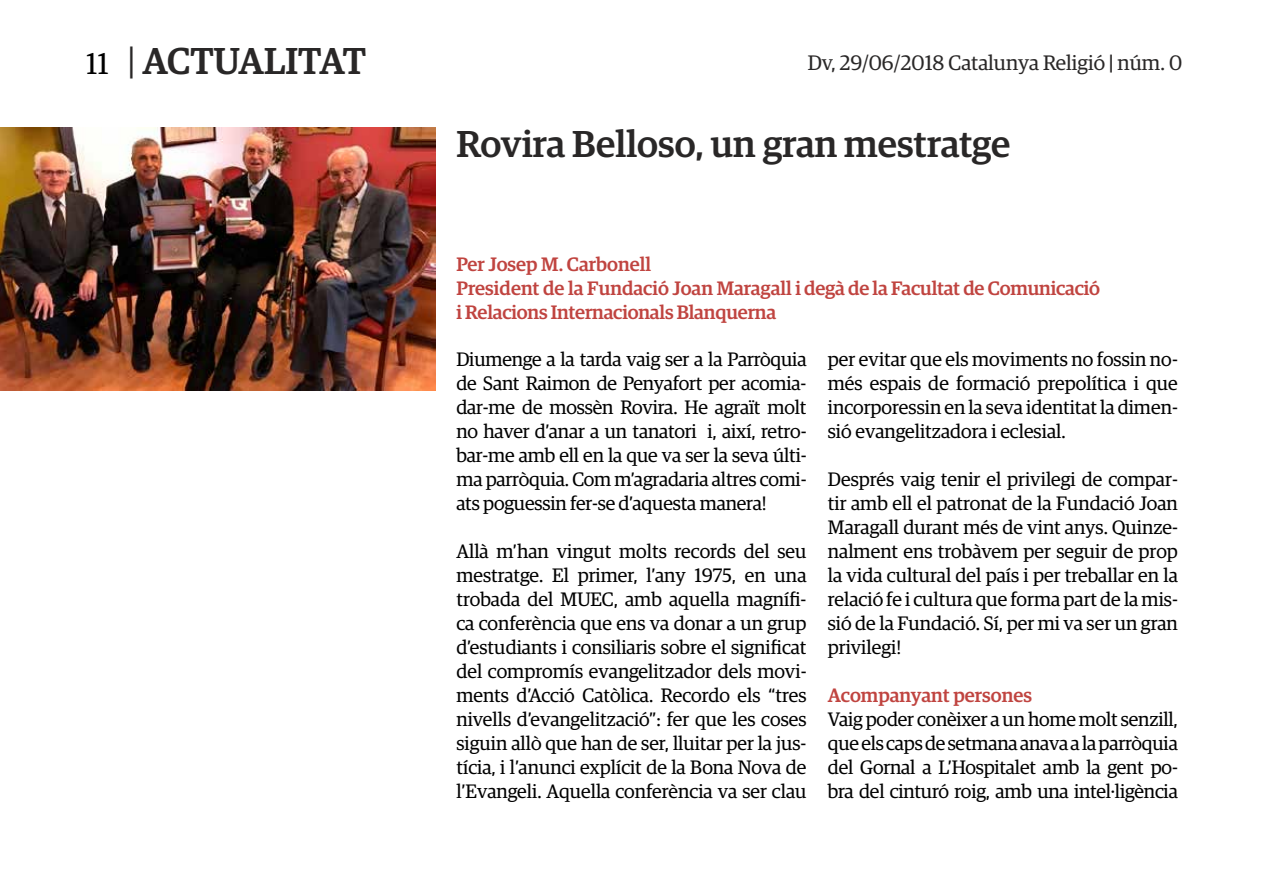
<style>
.page{position:relative;width:1263px;height:893px;background:#fff}
.page>*{position:absolute;margin:0;border:0;box-sizing:border-box;transform-origin:0 0}
.t1{font:500 37.5px "Guardian Egyp";color:#292727}
.t2{font:30px "Guardian Egyp";color:#000}
.t3{font:21px "Guardian Egyp";color:#292727}
.t4{font:19.5px/24px "Guardian Egyp";color:#000;text-align:justify}
.t5{font:500 19.5px/24px "Guardian Egyp";letter-spacing:-.01em;color:#c04440}
.s1{font-size:37.5px;color:#292727}
.s2{font-weight:500}
</style>
<div class="page">
<img style="left:0;top:128px;width:435px;height:262px">
<h2 class="t2" style="left:86px;top:43px;width:51px">11 <span class="s1">|</span></h2>
<p class="t3" style="left:808px;top:49px;width:376px">Dv, 29/06/2018 Catalunya Religió <span class="s2">|</span> núm. 0</p>
<h1 class="t1" style="left:142px;top:34px;width:225px">ACTUALITAT</h1>
<h1 class="t1" style="left:456px;top:117px;width:555px">Rovira Belloso, un gran mestratge</h1>
<p class="t5" style="left:456px;top:251px;width:645px">Per Josep M. Carbonell<br>President de la Fundació Joan Maragall i degà de la Facultat de Comunicació i Relacions Internacionals Blanquerna</p>
<p class="t4" style="left:456px;top:345px;width:352px">Diumenge a la tarda vaig ser a la Parròquia de Sant Raimon de Penyafort per acomia&shy;dar-me de mossèn Rovira. He agraït molt no haver d’anar a un tanatori i, així, retro&shy;bar-me amb ell en la que va ser la seva últi&shy;ma parròquia. Com m’agradaria altres comi&shy;ats poguessin fer-se d’aquesta manera!</p>
<p class="t4" style="left:456px;top:538px;width:352px">Allà m’han vingut molts records del seu mestratge. El primer, l’any 1975, en una trobada del MUEC, amb aquella magnífi&shy;ca conferència que ens va donar a un grup d’estudiants i consiliaris sobre el significat del compromís evangelitzador dels movi&shy;ments d’Acció Catòlica. Recordo els “tres nivells d’evangelització”: fer que les coses siguin allò que han de ser, lluitar per la jus&shy;tícia, i l’anunci explícit de la Bona Nova de l’Evangeli. Aquella conferència va ser clau</p>
<p class="t4" style="left:828px;top:346px;width:352px">per evitar que els moviments no fossin no&shy;més espais de formació prepolítica i que incorporessin en la seva identitat la dimen&shy;sió evangelitzadora i eclesial.</p>
<p class="t4" style="left:828px;top:466px;width:352px">Després vaig tenir el privilegi de compar&shy;tir amb ell el patronat de la Fundació Joan Maragall durant més de vint anys. Quinze&shy;nalment ens trobàvem per seguir de prop la vida cultural del país i per treballar en la relació fe i cultura que forma part de la mis&shy;sió de la Fundació. Sí, per mi va ser un gran privilegi!</p>
<p class="t5" style="left:828px;top:681px;width:206px">Acompanyant persones</p>
<p class="t4" style="left:828px;top:706px;width:352px">Vaig poder conèixer a un home molt senzill, que els caps de setmana anava a la parròquia del Gornal a L’Hospitalet amb la gent po&shy;bra del cinturó roig, amb una intel·ligència</p>
</div>
